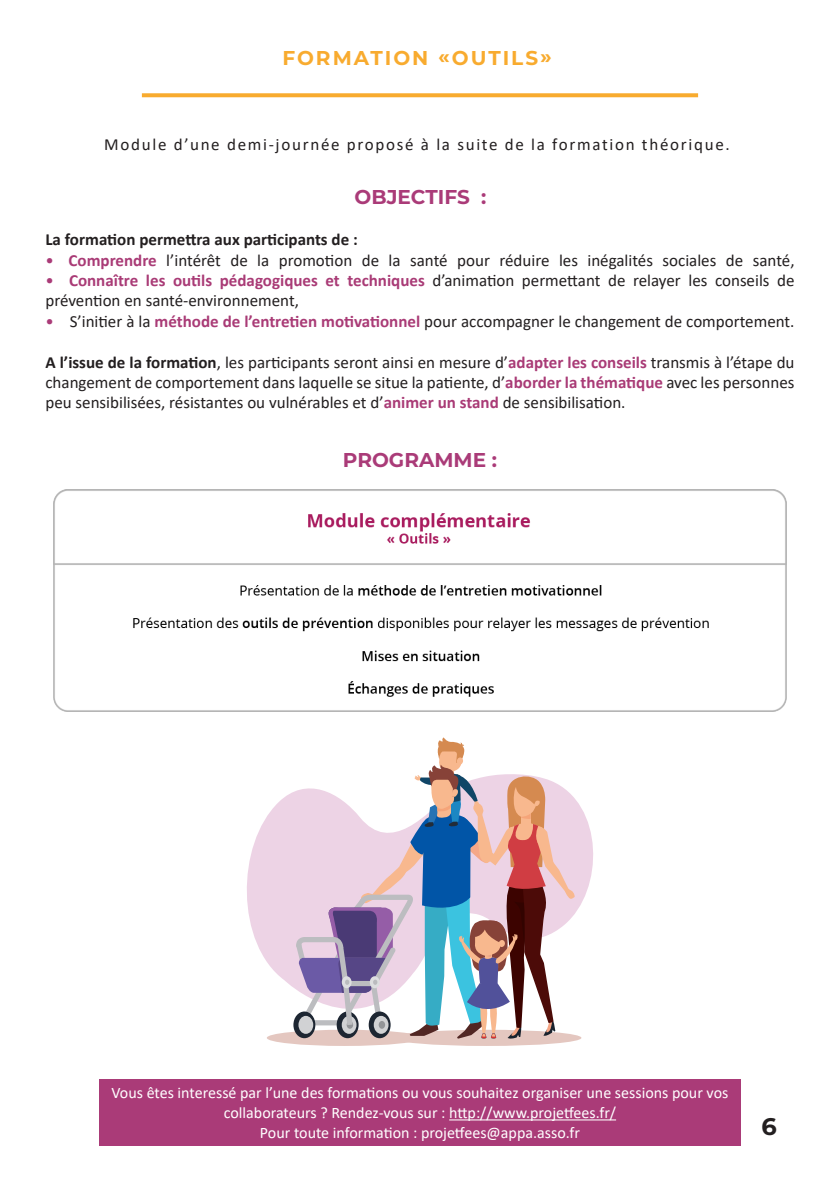
<style>
.page{position:relative;width:840px;height:1191px;background:#fff}
.page>*{position:absolute;margin:0;border:0;box-sizing:border-box;transform-origin:0 0}
.t1{font:700 24px "Montserrat";color:#231f20}
.t2{font:700 20px "Montserrat";color:#aa3b78}
.t3{font:700 20px "Montserrat";letter-spacing:.1em;color:#f8ab2f}
.t4{font:17px/20.4px "Calibri";color:#231f20}
.t5{font:17px "Calibri";letter-spacing:.1em;color:#231f20}
.t6{font:700 17px "Calibri";color:#231f20}
.t7{font:16px/20px "Calibri";color:#fff;text-align:center}
.s1{color:#aa3b78}
.s2{font-weight:700;color:#a93b76}
.s3{font-weight:700}
</style>
<div class="page">
<svg style="left:142px;top:93px;width:555px;height:4px;background:#f8b03d"></svg>
<img style="left:54px;top:490px;width:732px;height:221px">
<svg style="left:247px;top:791px;width:346px;height:255px;fill:#eed7e6"></svg>
<div style="left:267px;top:1029px;width:155px;height:17px;background:#e4c7c0;border-radius:50%"></div>
<div style="left:391px;top:1029px;width:190px;height:17px;background:#e4c7c0;border-radius:50%"></div>
<svg style="left:293px;top:1011px;width:22px;height:27px"></svg>
<svg style="left:296px;top:737px;width:278px;height:302px"></svg>
<div style="left:99px;top:1079px;width:641px;height:66px;background:#aa3b78"></div>
<hr style="left:449px;top:1119px;width:166px;height:1px;background:#fff">
<p class="t3" style="left:282px;top:43px;width:271px">FORMATION «OUTILS»</p>
<p class="t5" style="left:104px;top:133px;width:626px">Module d’une demi-journée proposé à la suite de la formation théorique.</p>
<p class="t2" style="left:354px;top:183px;width:133px">OBJECTIFS :</p>
<p class="t6" style="left:45px;top:227px;width:314px">La formation permettra aux participants de :</p>
<p class="t4" style="left:45px;top:249px;width:750px"><span class="s1">•</span> <span class="s2">Comprendre</span> l’intérêt de la promotion de la santé pour réduire les inégalités sociales de santé,</p>
<p class="t4" style="left:45px;top:270px;width:750px"><span class="s1">•</span> <span class="s2">Connaître les outils pédagogiques et techniques</span> d’animation permettant de relayer les conseils de prévention en santé-environnement,</p>
<p class="t4" style="left:45px;top:310px;width:750px"><span class="s1">•</span> S’initier à la <span class="s2">méthode de l’entretien motivationnel</span> pour accompagner le changement de comportement.</p>
<p class="t4" style="left:45px;top:351px;width:750px;text-align:justify"><span class="s3">A l’issue de la formation</span>, les participants seront ainsi en mesure d’<span class="s2">adapter les conseils</span> transmis à l’étape du changement de comportement dans laquelle se situe la patiente, d’<span class="s2">aborder la thématique</span> avec les personnes peu sensibilisées, résistantes ou vulnérables et d’<span class="s2">animer un stand</span> de sensibilisation.</p>
<p class="t2" style="left:343px;top:445px;width:155px">PROGRAMME :</p>
<p class="t7" style="left:111px;top:1082px;width:618px">Vous êtes interessé par l’une des formations ou vous souhaitez organiser une sessions pour vos collaborateurs ? Rendez-vous sur : http://www.projetfees.fr/</p>
<p class="t7" style="left:260px;top:1122px;width:321px">Pour toute information : projetfees@appa.asso.fr</p>
<h1 class="t1" style="left:761px;top:1109px;width:17px">6</h1>
</div>
